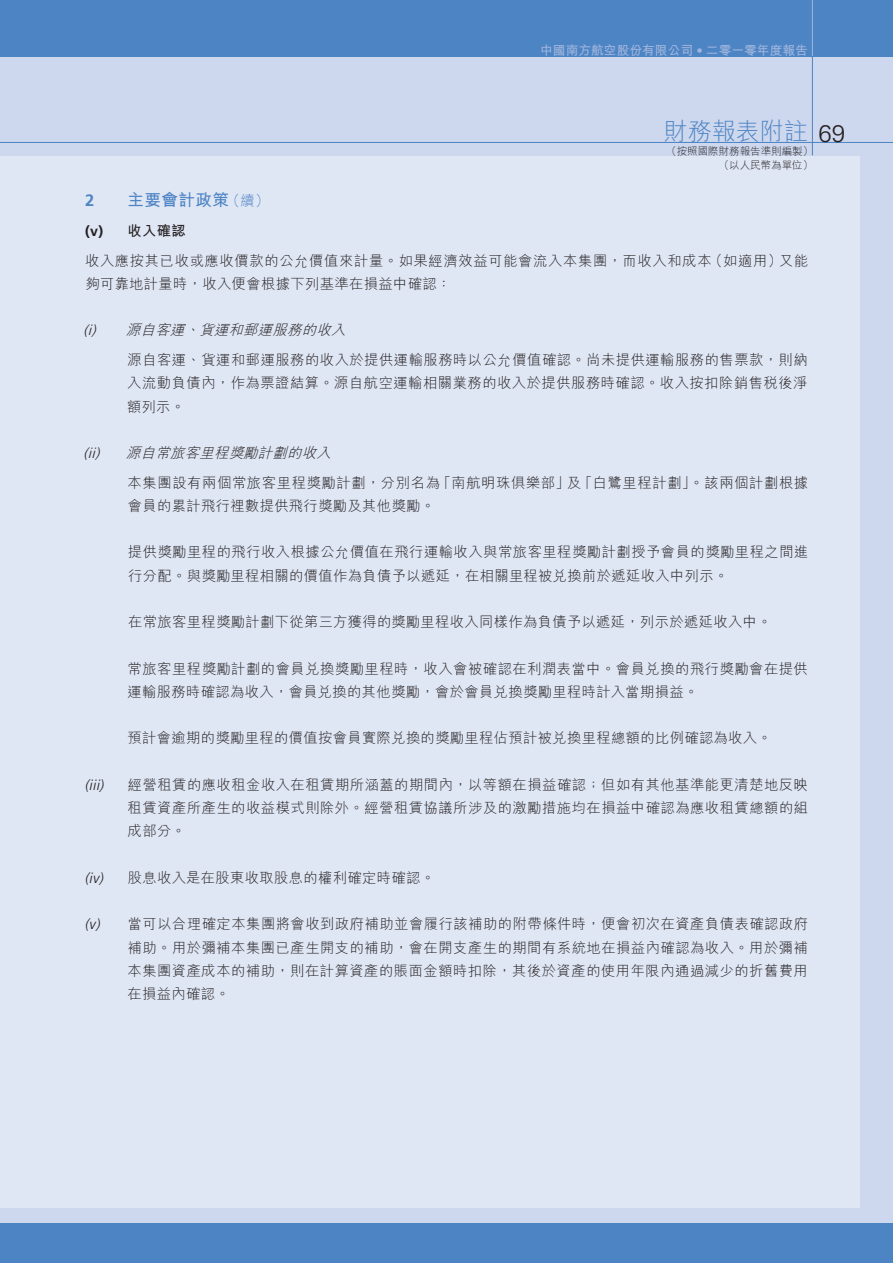
<style>
.page{position:relative;width:893px;height:1263px;background:#fff}
.page>*{position:absolute;margin:0;border:0;box-sizing:border-box;transform-origin:0 0}
.t1{font:300 24px "M Hei HK";color:#4d84c4}
.t2{font:300 24px "Univers LT Std";color:#231f20}
.t3{font:700 16.5px "M Hei HK";letter-spacing:.03em;color:#4d84c4}
.t4{font:700 16.5px "Frutiger LT Std";color:#4d84c4}
.t5{font:300 14.25px/23.2px "M Hei HK";letter-spacing:.04em;color:#231f20}
.t6{font:italic 300 14.25px "Frutiger LT Std";color:#231f20}
.t7{font:700 12.75px "M Hei HK";color:#a0b6dd}
.t8{font:300 10.5px/13.5px "M Hei HK";color:#231f20;text-align:right}
.s1{font-family:"Frutiger LT Std"}
.s2{font-weight:300;font-size:14.25px}
.s3{font-family:"Frutiger LT Std";font-weight:700}
.s4{font-weight:700}
.s5{font-family:"Frutiger LT Std";font-style:italic}
.s6{font-style:italic}
</style>
<div class="page">
<div style="left:0;top:153px;width:865px;height:1061px;background:#dfe6f4"></div>
<div style="left:813px;top:56px;width:80px;height:99px;background:#cdd7ed"></div>
<div style="left:0;top:56px;width:813px;height:99px;background:#cdd7ed"></div>
<div style="left:0;top:0;width:893px;height:56px;background:#4d84c4"></div>
<div style="left:0;top:1208px;width:893px;height:23px;background:#cdd7ed"></div>
<div style="left:0;top:1223px;width:893px;height:40px;background:#4d84c4"></div>
<div style="left:861px;top:141px;width:32px;height:1074px;background:#cdd7ed"></div>
<hr style="left:812px;top:0;width:1px;height:56px;background:#a0b6dd">
<hr style="left:0;top:142px;width:893px;height:1px;background:#4d84c4">
<hr style="left:812px;top:56px;width:1px;height:99px;background:#4d84c4">
<p class="t7" style="left:540px;top:41px;width:269px">中國南方航空股份有限公司 <span class="s1">•</span> 二零一零年度報告</p>
<h1 class="t1" style="left:664px;top:114px;width:145px">財務報表附註</h1>
<p class="t8" style="left:666px;top:144px;width:148px">（按照國際財務報告準則編製）（以人民幣為單位）</p>
<p class="t4" style="left:85px;top:191px;width:11px">2</p>
<p class="t3" style="left:128px;top:188px;width:143px">主要會計政策<span class="s2">（續）</span></p>
<p class="t5" style="left:85px;top:215px;width:725px;line-height:29.7px"><span class="s3">(v)</span> <span class="s4">收入確認<br></span>收入應按其已收或應收價款的公允價值來計量。如果經濟效益可能會流入本集團，而收入和成本（如適用）又能</p>
<p class="t5" style="left:85px;top:271px;width:367px">夠可靠地計量時，收入便會根據下列基準在損益中確認：</p>
<p class="t5" style="left:128px;top:315px;width:682px;line-height:29.7px;text-indent:-44px"><span class="s5">(i)</span> <span class="s6">源自客運、貨運和郵運服務的收入<br></span>源自客運、貨運和郵運服務的收入於提供運輸服務時以公允價值確認。尚未提供運輸服務的售票款，則納</p>
<p class="t5" style="left:127px;top:371px;width:682px">入流動負債內，作為票證結算。源自航空運輸相關業務的收入於提供服務時確認。收入按扣除銷售稅後淨額列示。</p>
<p class="t5" style="left:128px;top:437px;width:682px;line-height:29.7px;text-indent:-44px"><span class="s5">(ii)</span> <span class="s6">源自常旅客里程獎勵計劃的收入<br></span>本集團設有兩個常旅客里程獎勵計劃，分別名為「南航明珠俱樂部」及「白鷺里程計劃」。該兩個計劃根據</p>
<p class="t5" style="left:128px;top:493px;width:309px">會員的累計飛行裡數提供飛行獎勵及其他獎勵。</p>
<p class="t5" style="left:128px;top:540px;width:682px">提供獎勵里程的飛行收入根據公允價值在飛行運輸收入與常旅客里程獎勵計劃授予會員的獎勵里程之間進行分配。與獎勵里程相關的價值作為負債予以遞延，在相關里程被兌換前於遞延收入中列示。</p>
<p class="t5" style="left:128px;top:610px;width:645px">在常旅客里程獎勵計劃下從第三方獲得的獎勵里程收入同樣作為負債予以遞延，列示於遞延收入中。</p>
<p class="t5" style="left:128px;top:656px;width:682px">常旅客里程獎勵計劃的會員兌換獎勵里程時，收入會被確認在利潤表當中。會員兌換的飛行獎勵會在提供運輸服務時確認為收入，會員兌換的其他獎勵，會於會員兌換獎勵里程時計入當期損益。</p>
<p class="t5" style="left:128px;top:726px;width:646px">預計會逾期的獎勵里程的價值按會員實際兌換的獎勵里程佔預計被兌換里程總額的比例確認為收入。</p>
<p class="t6" style="left:85px;top:777px;width:21px">(iii)</p>
<p class="t5" style="left:128px;top:772px;width:682px;text-align:justify">經營租賃的應收租金收入在租賃期所涵蓋的期間內，以等額在損益確認；但如有其他基準能更清楚地反映租賃資產所產生的收益模式則除外。經營租賃協議所涉及的激勵措施均在損益中確認為應收租賃總額的組成部分。</p>
<p class="t5" style="left:85px;top:865px;width:351px"><span class="s5">(iv)</span> 股息收入是在股東收取股息的權利確定時確認。</p>
<p class="t5" style="left:128px;top:912px;width:682px;text-align:justify;text-indent:-42px"><span class="s5">(v)</span> 當可以合理確定本集團將會收到政府補助並會履行該補助的附帶條件時，便會初次在資產負債表確認政府補助。用於彌補本集團已產生開支的補助，會在開支產生的期間有系統地在損益內確認為收入。用於彌補本集團資產成本的補助，則在計算資產的賬面金額時扣除，其後於資產的使用年限內通過減少的折舊費用在損益內確認。</p>
<h1 class="t2" style="left:819px;top:119px;width:28px">69</h1>
</div>
